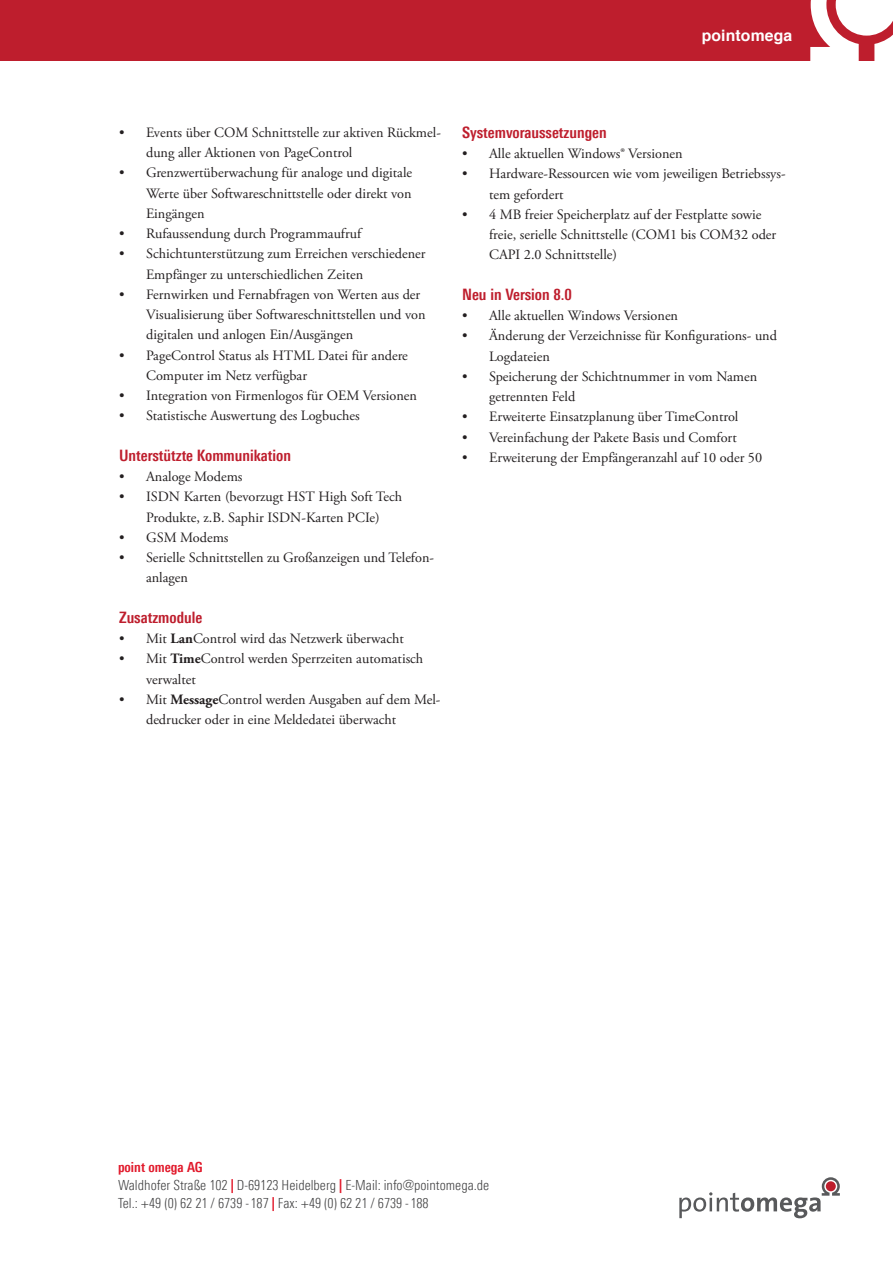
<style>
.page{position:relative;width:893px;height:1263px;background:#fff}
.page>*{position:absolute;margin:0;border:0;box-sizing:border-box;transform-origin:0 0}
.t1{font:700 15.75px "Linotype Univers 620 Cn";color:#be1e2d}
.t2{font:700 15.75px "Helvetica";letter-spacing:.01em;color:#fff}
.t3{font:14.25px/20.2px "Adobe Garamond Pro";color:#231f20}
.t4{font:300 13.95px/18px "Linotype Univers 320 Cn";color:#404041}
.t5{font:700 13.95px "Linotype Univers 620 Cn";color:#e1192b}
.s1{font-weight:700}
.s2{font-family:"Linotype Univers 620 Cn";font-weight:700;color:#e1192b}
</style>
<div class="page">
<div style="left:0;top:0;width:893px;height:61px;background:#be1e2d"></div>
<svg style="left:810px;top:0;width:83px;height:61px"></svg>
<svg style="left:679px;top:1177px;width:161px;height:41px"></svg>
<div style="left:826px;top:1181px;width:10px;height:10px;background:#be1e2d;border-radius:50%"></div>
<p class="t2" style="left:702px;top:29px;width:92px">pointomega</p>
<p class="t3" style="left:146px;top:123px;width:296px;text-indent:-27px">• Events über COM Schnittstelle zur aktiven Rückmel&shy;dung aller Aktionen von PageControl</p>
<p class="t3" style="left:146px;top:164px;width:268px;text-align:justify;text-indent:-27px">• Grenzwertüberwachung für analoge und digitale Werte über Softwareschnittstelle oder direkt von Eingängen</p>
<p class="t3" style="left:119px;top:225px;width:244px">• Rufaussendung durch Programmaufruf</p>
<p class="t3" style="left:146px;top:245px;width:281px;text-indent:-27px">• Schichtunterstützung zum Erreichen verschiedener<br>Empfänger zu unterschiedlichen Zeiten</p>
<p class="t3" style="left:146px;top:285px;width:281px;text-indent:-27px">• Fernwirken und Fernabfragen von Werten aus der<br>Visualisierung über Softwareschnittstellen und von digitalen und anlogen Ein/Ausgängen</p>
<p class="t3" style="left:146px;top:346px;width:263px;text-indent:-27px">• PageControl Status als HTML Datei für andere<br>Computer im Netz verfügbar</p>
<p class="t3" style="left:119px;top:387px;width:299px">• Integration von Firmenlogos für OEM Versionen</p>
<p class="t3" style="left:119px;top:407px;width:242px">• Statistische Auswertung des Logbuches</p>
<p class="t1" style="left:119px;top:449px;width:173px">Unterstützte Kommunikation</p>
<p class="t3" style="left:119px;top:468px;width:125px">• Analoge Modems</p>
<p class="t3" style="left:119px;top:488px;width:285px;text-align:center">• ISDN Karten (bevorzugt HST High Soft Tech<br>Produkte, z.B. Saphir ISDN-Karten PCIe)</p>
<p class="t3" style="left:119px;top:528px;width:111px">• GSM Modems</p>
<p class="t3" style="left:146px;top:549px;width:289px;text-indent:-27px">• Serielle Schnittstellen zu Großanzeigen und Telefon&shy;anlagen</p>
<p class="t1" style="left:119px;top:611px;width:85px">Zusatzmodule</p>
<p class="t3" style="left:119px;top:630px;width:286px">• Mit <span class="s1">Lan</span>Control wird das Netzwerk überwacht</p>
<p class="t3" style="left:146px;top:650px;width:279px;text-indent:-27px">• Mit <span class="s1">Time</span>Control werden Sperrzeiten automatisch verwaltet</p>
<p class="t3" style="left:146px;top:690px;width:296px;text-indent:-27px">• Mit <span class="s1">Message</span>Control werden Ausgaben auf dem Mel&shy;dedrucker oder in eine Meldedatei überwacht</p>
<p class="t1" style="left:462px;top:126px;width:146px">Systemvoraussetzungen</p>
<p class="t3" style="left:462px;top:145px;width:222px">• Alle aktuellen Windows® Versionen</p>
<p class="t3" style="left:489px;top:165px;width:298px;text-indent:-27px">• Hardware-Ressourcen wie vom jeweiligen Betriebssys&shy;tem gefordert</p>
<p class="t3" style="left:489px;top:205px;width:289px;text-indent:-27px">• 4 MB freier Speicherplatz auf der Festplatte sowie freie, serielle Schnittstelle (COM1 bis COM32 oder<br>CAPI 2.0 Schnittstelle)</p>
<p class="t1" style="left:462px;top:288px;width:111px">Neu in Version 8.0</p>
<p class="t3" style="left:462px;top:307px;width:218px">• Alle aktuellen Windows Versionen</p>
<p class="t3" style="left:489px;top:327px;width:289px;text-indent:-27px">• Änderung der Verzeichnisse für Konfigurations- und<br>Logdateien</p>
<p class="t3" style="left:489px;top:367px;width:270px;text-indent:-27px">• Speicherung der Schichtnummer in vom Namen getrennten Feld</p>
<p class="t3" style="left:462px;top:408px;width:278px">• Erweiterte Einsatzplanung über TimeControl</p>
<p class="t3" style="left:462px;top:428px;width:276px">• Vereinfachung der Pakete Basis und Comfort</p>
<p class="t3" style="left:462px;top:448px;width:302px">• Erweiterung der Empfängeranzahl auf 10 oder 50</p>
<p class="t5" style="left:118px;top:1162px;width:86px">point omega AG</p>
<p class="t4" style="left:118px;top:1178px;width:373px">Waldhofer Straße 102 <span class="s2">|</span> D-69123 Heidelberg <span class="s2">|</span> E-Mail: info@pointomega.de<br>Tel.: +49 (0) 62 21 / 6739 - 187 <span class="s2">|</span> Fax: +49 (0) 62 21 / 6739 - 188</p>
</div>
